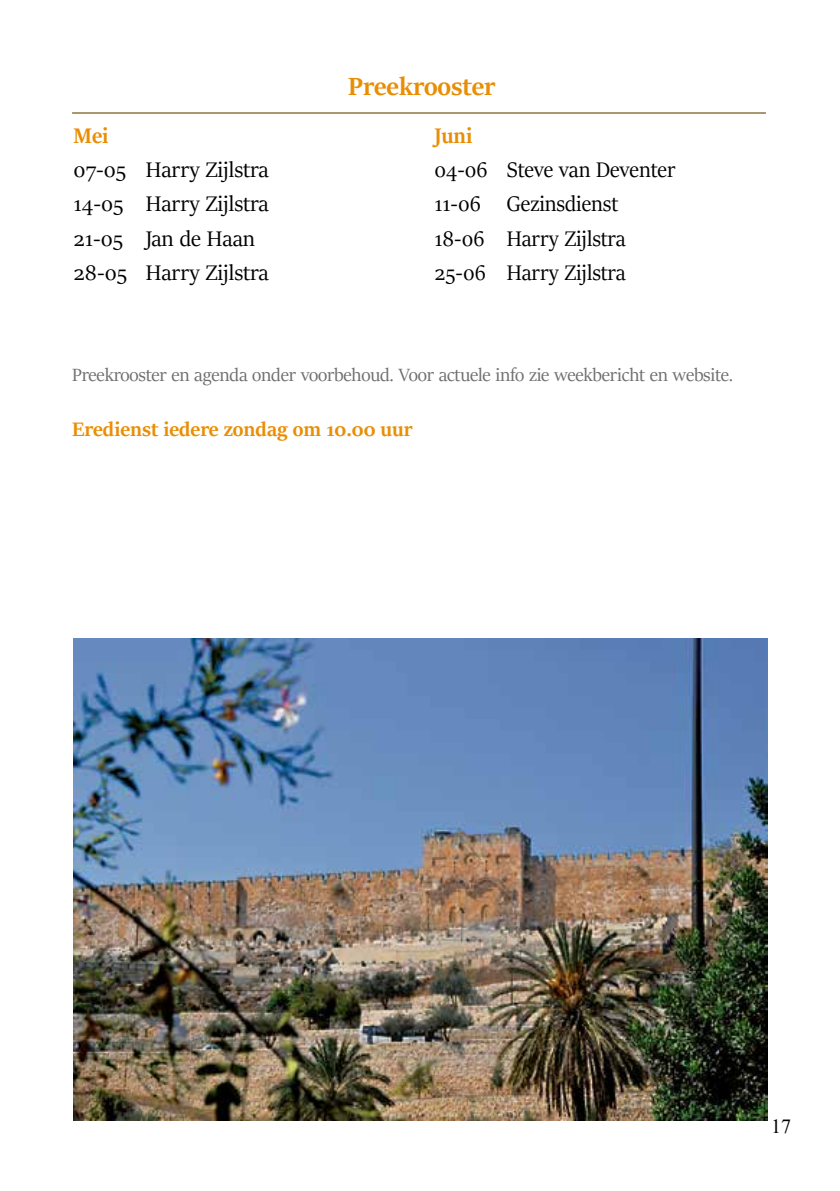
<style>
.page{position:relative;width:840px;height:1191px;background:#fff}
.page>*{position:absolute;margin:0;border:0;box-sizing:border-box;transform-origin:0 0}
.t1{font:700 28px "Sitka Banner";color:#e98e04}
.t2{font:23.8px/34.2px "Sitka Banner";color:#000}
.t3{font:700 23.8px "Sitka Banner";color:#e98e04}
.t4{font:700 22px "Sitka Banner";color:#e98e04}
.t5{font:20px "Sitka Banner";letter-spacing:-.01em;color:#706f6f}
.t6{font:20px "Times New Roman";color:#000}
</style>
<div class="page">
<hr style="left:72px;top:112px;width:693px;height:2px;background:#ab9671">
<img style="left:74px;top:639px;width:693px;height:481px">
<p class="t3" style="left:74px;top:119px;width:36px">Mei</p>
<p class="t2" style="left:74px;top:152px;width:196px">07-05 Harry Zijlstra<br>14-05 Harry Zijlstra<br>21-05 Jan de Haan<br>28-05 Harry Zijlstra</p>
<p class="t1" style="left:348px;top:66px;width:149px">Preekrooster</p>
<p class="t3" style="left:434px;top:119px;width:39px">Juni</p>
<p class="t2" style="left:434px;top:152px;width:242px">04-06 Steve van Deventer<br>11-06 Gezinsdienst<br>18-06 Harry Zijlstra<br>25-06 Harry Zijlstra</p>
<p class="t5" style="left:72px;top:360px;width:662px">Preekrooster en agenda onder voorbehoud. Voor actuele info zie weekbericht en website.</p>
<p class="t4" style="left:72px;top:414px;width:342px">Eredienst iedere zondag om 10.00 uur</p>
<p class="t6" style="left:770px;top:1111px;width:21px">17</p>
</div>
